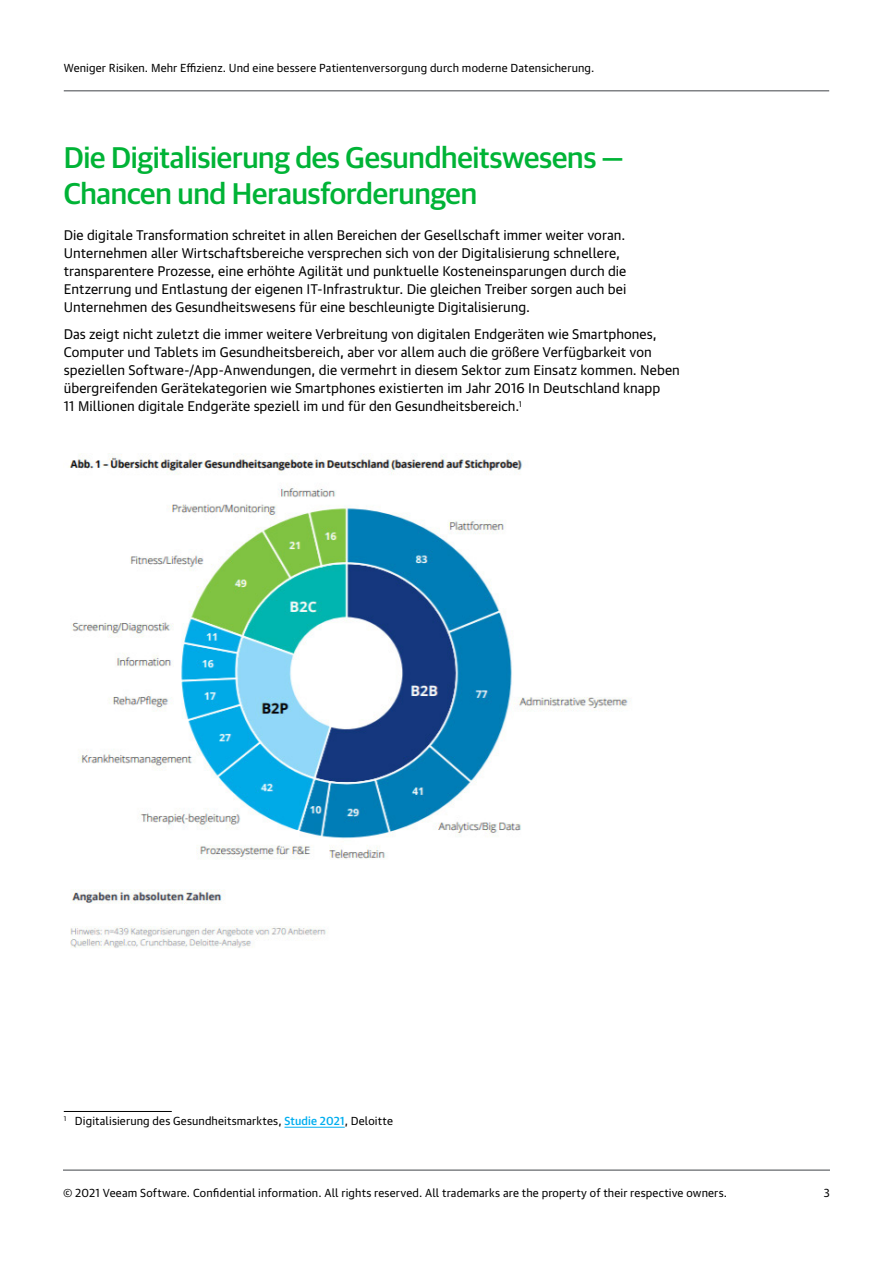
<style>
.page{position:relative;width:893px;height:1263px;background:#fff}
.page>*{position:absolute;margin:0;border:0;box-sizing:border-box;transform-origin:0 0}
.Subtitle_20{font:500 30px/36px "Guardian Sans Cy";letter-spacing:-.01em;color:#00b336}
.body_text_9__max_5_c{font:13.5px/18px "Guardian Text Sans Cy";letter-spacing:.005em;color:#000}
.Footnote_text{font:11.25px "Guardian Text Sans Cy";letter-spacing:.015em;color:#000}
.s1{font-weight:500;color:#00aeef}
</style>
<div class="page">
<hr style="left:63px;top:1169px;width:767px;height:2px;background:#808285">
<hr style="left:64px;top:90px;width:765px;height:2px;background:#808285">
<img style="left:69px;top:453px;width:562px;height:495px">
<hr style="left:64px;top:1111px;width:108px;height:1px;background:#000">
<hr style="left:284px;top:1127px;width:61px;height:1px;background:#00aeef">
<p class="Footnote_text" style="left:64px;top:58px;width:532px">Weniger Risiken. Mehr Effizienz. Und eine bessere Patientenversorgung durch moderne Datensicherung.</p>
<p class="Subtitle_20" style="left:64px;top:137px;width:561px">Die Digitalisierung des Gesundheitswesens —<br>Chancen und Herausforderungen</p>
<p class="body_text_9__max_5_c" style="left:64px;top:225px;width:564px">Die digitale Transformation schreitet in allen Bereichen der Gesellschaft immer weiter voran.<br>Unternehmen aller Wirtschaftsbereiche versprechen sich von der Digitalisierung schnellere, transparentere Prozesse, eine erhöhte Agilität und punktuelle Kosteneinsparungen durch die Entzerrung und Entlastung der eigenen IT-Infrastruktur. Die gleichen Treiber sorgen auch bei Unternehmen des Gesundheitswesens für eine beschleunigte Digitalisierung.</p>
<p class="body_text_9__max_5_c" style="left:64px;top:324px;width:618px">Das zeigt nicht zuletzt die immer weitere Verbreitung von digitalen Endgeräten wie Smartphones, Computer und Tablets im Gesundheitsbereich, aber vor allem auch die größere Verfügbarkeit von speziellen Software-/App-Anwendungen, die vermehrt in diesem Sektor zum Einsatz kommen. Neben übergreifenden Gerätekategorien wie Smartphones existierten im Jahr 2016 In Deutschland knapp<br>11 Millionen digitale Endgeräte speziell im und für den Gesundheitsbereich.<sup>1</sup></p>
<p class="Footnote_text" style="left:64px;top:1112px;width:331px"><sup>1</sup> Digitalisierung des Gesundheitsmarktes, <span class="s1">Studie 2021</span>, Deloitte</p>
<p class="Footnote_text" style="left:63px;top:1184px;width:666px">© 2021 Veeam Software. Confidential information. All rights reserved. All trademarks are the property of their respective owners.</p>
<p class="Footnote_text" style="left:824px;top:1184px;width:8px">3</p>
</div>
